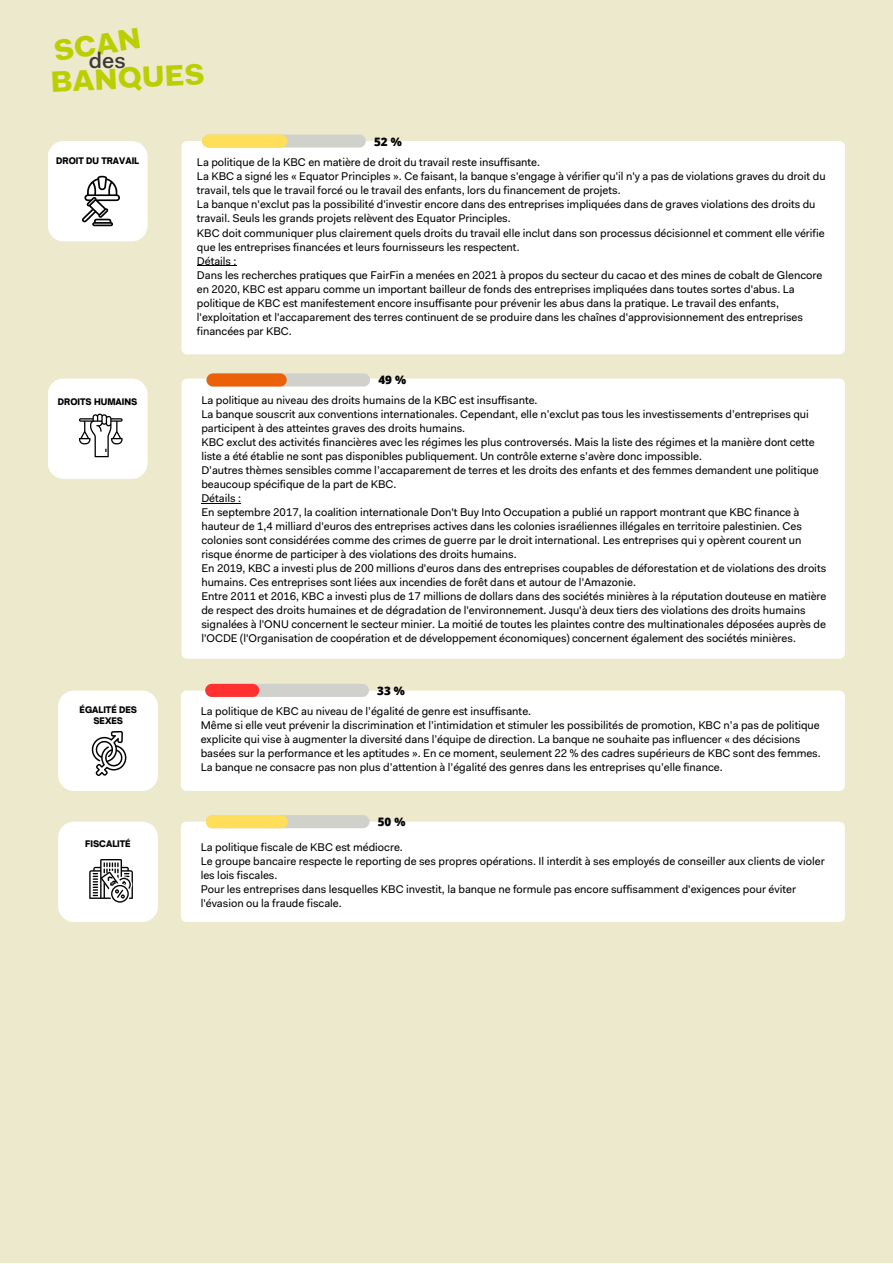
<style>
.page{position:relative;width:893px;height:1264px;background:#fff}
.page>*{position:absolute;margin:0;border:0;box-sizing:border-box;transform-origin:0 0}
.t1{font:900 29.55px "Fakt Pro";color:#bbce00}
.t2{font:500 22.2px "Fakt Pro";color:#3c3837}
.t3{font:800 11.7px "Open Sans";color:#000}
.t4{font:11.25px/14.1px "Fakt Pro";color:#000}
.t5{font:900 8.7px "Open Sauce One";color:#000}
</style>
<div class="page">
<div style="left:0;top:0;width:892px;height:1262px;background:#ede9cc"></div>
<div style="left:181px;top:141px;width:663px;height:213px;background:#fff"></div>
<div style="left:202px;top:134px;width:164px;height:14px;background:#d1d1cc;border-radius:7px"></div>
<div style="left:202px;top:134px;width:85px;height:14px;background:#ffde59;border-radius:7px"></div>
<hr style="left:197px;top:265px;width:39px;height:1px;background:#000">
<svg style="left:48px;top:141px;width:100px;height:100px;background:#f0f0ef"></svg>
<div style="left:181px;top:378px;width:663px;height:280px;background:#fff"></div>
<hr style="left:201px;top:502px;width:40px;height:1px;background:#000">
<svg style="left:48px;top:378px;width:100px;height:101px;background:#f4f3f3"></svg>
<div style="left:206px;top:373px;width:164px;height:13px;background:#d1d1cc;border-radius:7px"></div>
<div style="left:206px;top:373px;width:81px;height:13px;background:#eb6109;border-radius:7px"></div>
<div style="left:181px;top:690px;width:663px;height:101px;background:#fff"></div>
<svg style="left:58px;top:690px;width:100px;height:101px;background:#f3f3f2"></svg>
<div style="left:205px;top:684px;width:164px;height:13px;background:#d1d1cc;border-radius:7px"></div>
<div style="left:205px;top:684px;width:54px;height:13px;background:#ff3131;border-radius:7px"></div>
<div style="left:181px;top:821px;width:663px;height:101px;background:#fff"></div>
<svg style="left:58px;top:821px;width:100px;height:101px;background:#eeedec"></svg>
<div style="left:206px;top:815px;width:163px;height:13px;background:#d1d1cc;border-radius:7px"></div>
<div style="left:206px;top:815px;width:82px;height:13px;background:#ffde59;border-radius:7px"></div>
<p class="t1" style="left:52px;top:39px;width:89px;rotate:-9deg">SCAN</p>
<p class="t1" style="left:50px;top:70px;width:156px;rotate:-3deg">BANQUES</p>
<p class="t2" style="left:89px;top:51px;width:38px">des</p>
<p class="t5" style="left:56px;top:156px;width:84px">DROIT DU TRAVAIL</p>
<p class="t3" style="left:374px;top:133px;width:29px">52 %</p>
<p class="t4" style="left:197px;top:156px;width:345px">La politique de la KBC en matière de droit du travail reste insuffisante.</p>
<p class="t4" style="left:197px;top:170px;width:630px">La KBC a signé les « Equator Principles ». Ce faisant, la banque s'engage à vérifier qu'il n'y a pas de violations graves du droit du travail, tels que le travail forcé ou le travail des enfants, lors du financement de projets.</p>
<p class="t4" style="left:197px;top:198px;width:620px">La banque n'exclut pas la possibilité d'investir encore dans des entreprises impliquées dans de graves violations des droits du travail. Seuls les grands projets relèvent des Equator Principles.</p>
<p class="t4" style="left:197px;top:227px;width:629px">KBC doit communiquer plus clairement quels droits du travail elle inclut dans son processus décisionnel et comment elle vérifie que les entreprises financées et leurs fournisseurs les respectent.</p>
<p class="t4" style="left:197px;top:255px;width:41px">Détails :</p>
<p class="t4" style="left:197px;top:269px;width:627px">Dans les recherches pratiques que FairFin a menées en 2021 à propos du secteur du cacao et des mines de cobalt de Glencore en 2020, KBC est apparu comme un important bailleur de fonds des entreprises impliquées dans toutes sortes d'abus. La politique de KBC est manifestement encore insuffisante pour prévenir les abus dans la pratique. Le travail des enfants, l'exploitation et l'accaparement des terres continuent de se produire dans les chaînes d'approvisionnement des entreprises financées par KBC.</p>
<p class="t3" style="left:378px;top:372px;width:29px">49 %</p>
<p class="t5" style="left:58px;top:396px;width:81px">DROITS HUMAINS</p>
<p class="t4" style="left:201px;top:393px;width:338px">La politique au niveau des droits humains de la KBC est insuffisante.</p>
<p class="t4" style="left:201px;top:407px;width:609px">La banque souscrit aux conventions internationales. Cependant, elle n’exclut pas tous les investissements d’entreprises qui participent à des atteintes graves des droits humains.</p>
<p class="t4" style="left:201px;top:436px;width:614px">KBC exclut des activités financières avec les régimes les plus controversés. Mais la liste des régimes et la manière dont cette liste a été établie ne sont pas disponibles publiquement. Un contrôle externe s’avère donc impossible.</p>
<p class="t4" style="left:201px;top:464px;width:618px">D’autres thèmes sensibles comme l’accaparement de terres et les droits des enfants et des femmes demandent une politique beaucoup spécifique de la part de KBC.</p>
<p class="t4" style="left:201px;top:492px;width:41px">Détails :</p>
<p class="t4" style="left:201px;top:506px;width:602px">En septembre 2017, la coalition internationale Don't Buy Into Occupation a publié un rapport montrant que KBC finance à hauteur de 1,4 milliard d'euros des entreprises actives dans les colonies israéliennes illégales en territoire palestinien. Ces colonies sont considérées comme des crimes de guerre par le droit international. Les entreprises qui y opèrent courent un risque énorme de participer à des violations des droits humains.</p>
<p class="t4" style="left:201px;top:562px;width:626px">En 2019, KBC a investi plus de 200 millions d'euros dans des entreprises coupables de déforestation et de violations des droits humains. Ces entreprises sont liées aux incendies de forêt dans et autour de l'Amazonie.</p>
<p class="t4" style="left:201px;top:590px;width:626px">Entre 2011 et 2016, KBC a investi plus de 17 millions de dollars dans des sociétés minières à la réputation douteuse en matière de respect des droits humaines et de dégradation de l'environnement. Jusqu'à deux tiers des violations des droits humains signalées à l'ONU concernent le secteur minier. La moitié de toutes les plaintes contre des multinationales déposées auprès de l'OCDE (l'Organisation de coopération et de développement économiques) concernent également des sociétés minières.</p>
<p class="t3" style="left:377px;top:682px;width:29px">33 %</p>
<p class="t5" style="left:80px;top:704px;width:59px">ÉGALITÉ DES</p>
<p class="t5" style="left:93px;top:715px;width:31px">SEXES</p>
<p class="t4" style="left:201px;top:705px;width:332px">La politique de KBC au niveau de l’égalité de genre est insuffisante.</p>
<p class="t4" style="left:201px;top:719px;width:621px">Même si elle veut prévenir la discrimination et l’intimidation et stimuler les possibilités de promotion, KBC n’a pas de politique explicite qui vise à augmenter la diversité dans l’équipe de direction. La banque ne souhaite pas influencer « des décisions basées sur la performance et les aptitudes ». En ce moment, seulement 22 % des cadres supérieurs de KBC sont des femmes.</p>
<p class="t4" style="left:201px;top:761px;width:523px">La banque ne consacre pas non plus d’attention à l’égalité des genres dans les entreprises qu’elle finance.</p>
<p class="t3" style="left:378px;top:813px;width:29px">50 %</p>
<p class="t5" style="left:85px;top:838px;width:47px">FISCALITÉ</p>
<p class="t4" style="left:201px;top:841px;width:204px">La politique fiscale de KBC est médiocre.</p>
<p class="t4" style="left:201px;top:855px;width:625px">Le groupe bancaire respecte le reporting de ses propres opérations. Il interdit à ses employés de conseiller aux clients de violer les lois fiscales.</p>
<p class="t4" style="left:201px;top:883px;width:596px">Pour les entreprises dans lesquelles KBC investit, la banque ne formule pas encore suffisamment d'exigences pour éviter l'évasion ou la fraude fiscale.</p>
</div>
